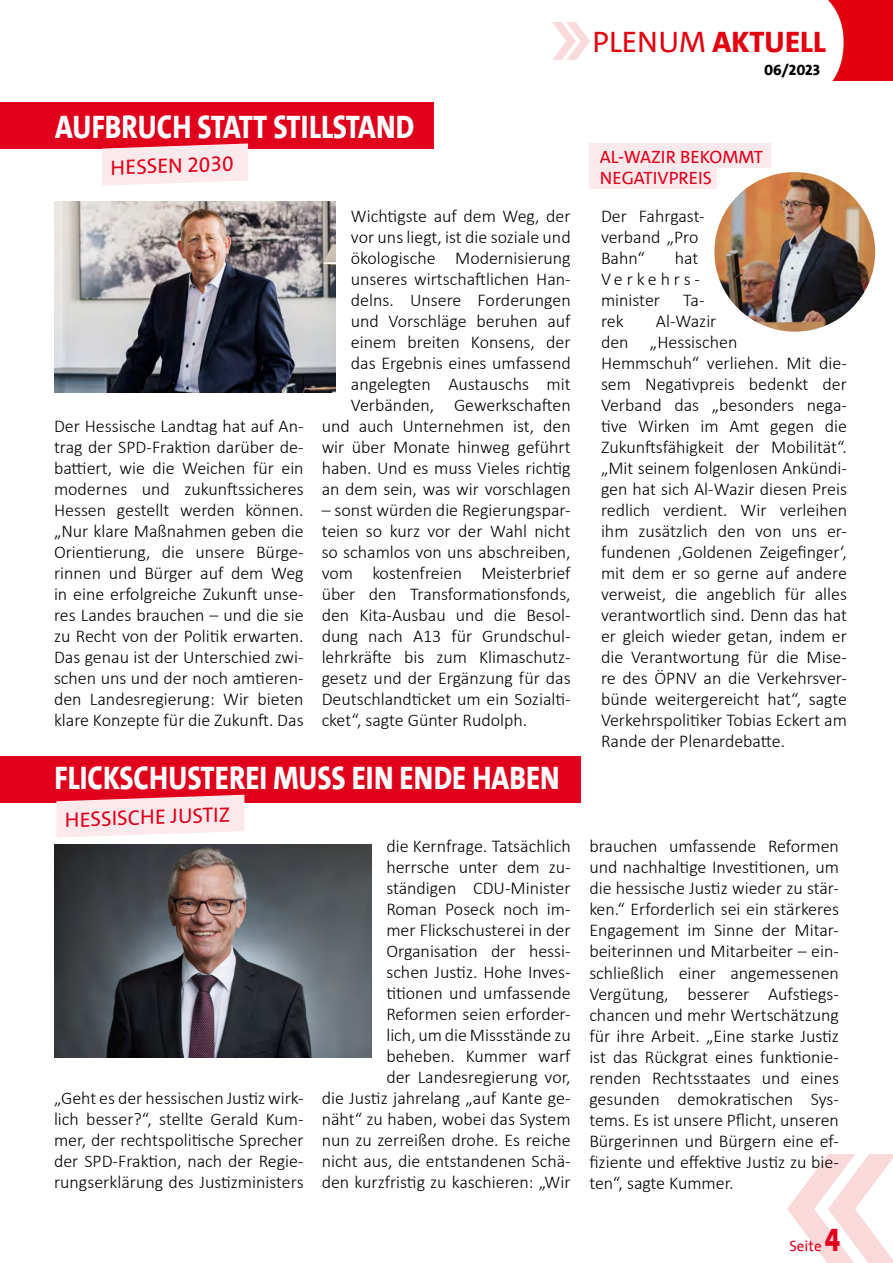
<style>
.page{position:relative;width:893px;height:1263px;background:#fff}
.page>*{position:absolute;margin:0;border:0;box-sizing:border-box;transform-origin:0 0}
.t1{font:800 33px "SPD The Sans";color:#fff;scale:.85 1}
.t2{font:800 30px "SPD The Sans";color:#e3000f}
.t3{font:21px "SPD The Sans";color:#e0001b}
.t4{font:300 18px/21px "Calibri";color:#000;text-align:justify}
.t5{font:18px/21px "SPD The Sans";color:#e0001b}
.t6{font:800 15px "SPD The Sans Versal";color:#000}
.t7{font:15px "SPD The Sans";color:#e0001b}
.s1{font-weight:400}
.s2{font-weight:800;font-size:33px}
</style>
<div class="page">
<img style="left:788px;top:1155px;width:105px;height:108px">
<img style="left:552px;top:23px;width:37px;height:37px">
<img style="left:828px;top:0;width:65px;height:81px">
<div style="left:589px;top:165px;width:128px;height:24px;background:#fbe9eb"></div>
<img style="left:54px;top:844px;width:317px;height:213px">
<img style="left:714px;top:172px;width:161px;height:160px">
<img style="left:54px;top:201px;width:282px;height:191px">
<div style="left:0;top:102px;width:434px;height:46px;background:#e0001b"></div>
<div style="left:0;top:756px;width:580px;height:46px;background:#e0001b"></div>
<svg style="left:102px;top:143px;width:146px;height:43px;background:#f9d9dd"></svg>
<svg style="left:56px;top:795px;width:188px;height:43px"></svg>
<div style="left:589px;top:143px;width:182px;height:25px;background:#fbe9eb"></div>
<h2 class="t2" style="left:592px;top:22px;width:235px"><span class="s1">PLENUM</span> AKTUELL</h2>
<h1 class="t1" style="left:55px;top:106px;width:424px">AUFBRUCH STATT STILLSTAND</h1>
<p class="t3" style="left:110px;top:154px;width:125px;rotate:-2deg">HESSEN 2030</p>
<p class="t4" style="left:54px;top:415px;width:251px">Der Hessische Landtag hat auf An&shy;trag der SPD-Fraktion darüber de&shy;battiert, wie die Weichen für ein modernes und zukunftssicheres Hessen gestellt werden können. „Nur klare Maßnahmen geben die Orientierung, die unsere Bürge&shy;rinnen und Bürger auf dem Weg in eine erfolgreiche Zukunft unse&shy;res Landes brauchen – und die sie zu Recht von der Politik erwarten.<br>Das genau ist der Unterschied zwi&shy;schen uns und der noch amtieren&shy;den Landesregierung: Wir bieten klare Konzepte für die Zukunft. Das</p>
<p class="t4" style="left:322px;top:205px;width:251px;text-align:right">Wichtigste auf dem Weg, der<br>vor uns liegt, ist die soziale und ökologische Modernisierung unseres wirtschaftlichen Han&shy;delns. Unsere Forderungen und Vorschläge beruhen auf einem breiten Konsens, der<br>das Ergebnis eines umfassend angelegten Austauschs mit<br>Verbänden, Gewerkschaften und auch Unternehmen ist, den wir über Monate hinweg geführt haben. Und es muss Vieles richtig an dem sein, was wir vorschlagen</p>
<p class="t4" style="left:322px;top:500px;width:251px">– sonst würden die Regierungspar&shy;teien so kurz vor der Wahl nicht so schamlos von uns abschreiben, vom kostenfreien Meisterbrief über den Transformationsfonds, den Kita-Ausbau und die Besol&shy;dung nach A13 für Grundschul&shy;lehrkräfte bis zum Klimaschutz&shy;gesetz und der Ergänzung für das Deutschlandticket um ein Sozialti&shy;cket“, sagte Günter Rudolph.</p>
<h1 class="t1" style="left:55px;top:757px;width:596px">FLICKSCHUSTEREI MUSS EIN ENDE HABEN</h1>
<p class="t3" style="left:64px;top:806px;width:167px;rotate:-2deg">HESSISCHE JUSTIZ</p>
<p class="t6" style="left:764px;top:60px;width:57px">06/2023</p>
<p class="t5" style="left:600px;top:147px;width:165px">AL-WAZIR BEKOMMT<br>NEGATIVPREIS</p>
<p class="t4" style="left:601px;top:205px;width:105px;text-align:left">Der Fahrgast&shy;verband „Pro<br>Bahn“</p>
<p class="t4" style="left:601px;top:247px;width:100px;text-indent:74px">hat Verkehrs&shy;minister</p>
<p class="t4" style="left:683px;top:289px;width:23px">Ta-</p>
<p class="t4" style="left:601px;top:310px;width:248px;text-align:left;text-indent:55px">Al-Wazir<br>den „Hessischen<br>Hemmschuh“ verliehen. Mit die&shy;sem Negativpreis bedenkt der<br>Verband das „besonders nega&shy;tive Wirken im Amt gegen die<br>Zukunftsfähigkeit der Mobilität“. „Mit seinem folgenlosen Ankündi&shy;gen hat sich Al-Wazir diesen Preis redlich verdient. Wir verleihen ihm zusätzlich den von uns er&shy;fundenen ‚Goldenen Zeigefinger‘, mit dem er so gerne auf andere verweist, die angeblich für alles verantwortlich sind. Denn das hat er gleich wieder getan, indem er die Verantwortung für die Mise&shy;re des ÖPNV an die Verkehrsver&shy;bünde weitergereicht hat“, sagte<br>Verkehrspolitiker Tobias Eckert am<br>Rande der Plenardebatte.</p>
<p class="t4" style="left:601px;top:310px;width:24px">rek</p>
<p class="t4" style="left:54px;top:1088px;width:251px">„Geht es der hessischen Justiz wirk&shy;lich besser?“, stellte Gerald Kum&shy;mer, der rechtspolitische Sprecher der SPD-Fraktion, nach der Regie&shy;rungserklärung des Justizministers</p>
<p class="t4" style="left:322px;top:836px;width:251px;text-align:right">die Kernfrage. Tatsächlich herrsche unter dem zu&shy;ständigen CDU-Minister<br>Roman Poseck noch im-<br>mer Flickschusterei in der<br>Organisation der hessi-<br>schen Justiz. Hohe Inves-<br>titionen und umfassende<br>Reformen seien erforder-<br>lich, um die Missstände zu beheben. Kummer warf<br>der Landesregierung vor,<br>die Justiz jahrelang „auf Kante ge&shy;näht“ zu haben, wobei das System nun zu zerreißen drohe. Es reiche nicht aus, die entstandenen Schä&shy;den kurzfristig zu kaschieren: „Wir</p>
<p class="t4" style="left:589px;top:836px;width:251px">brauchen umfassende Reformen und nachhaltige Investitionen, um die hessische Justiz wieder zu stär&shy;ken.“ Erforderlich sei ein stärkeres Engagement im Sinne der Mitar&shy;beiterinnen und Mitarbeiter – ein&shy;schließlich einer angemessenen Vergütung, besserer Aufstiegs&shy;chancen und mehr Wertschätzung für ihre Arbeit. „Eine starke Justiz ist das Rückgrat eines funktionie&shy;renden Rechtsstaates und eines gesunden demokratischen Sys&shy;tems. Es ist unsere Pflicht, unseren Bürgerinnen und Bürgern eine ef&shy;fiziente und effektive Justiz zu bie&shy;ten“, sagte Kummer.</p>
<p class="t7" style="left:789px;top:1236px;width:52px">Seite <span class="s2">4</span></p>
</div>
